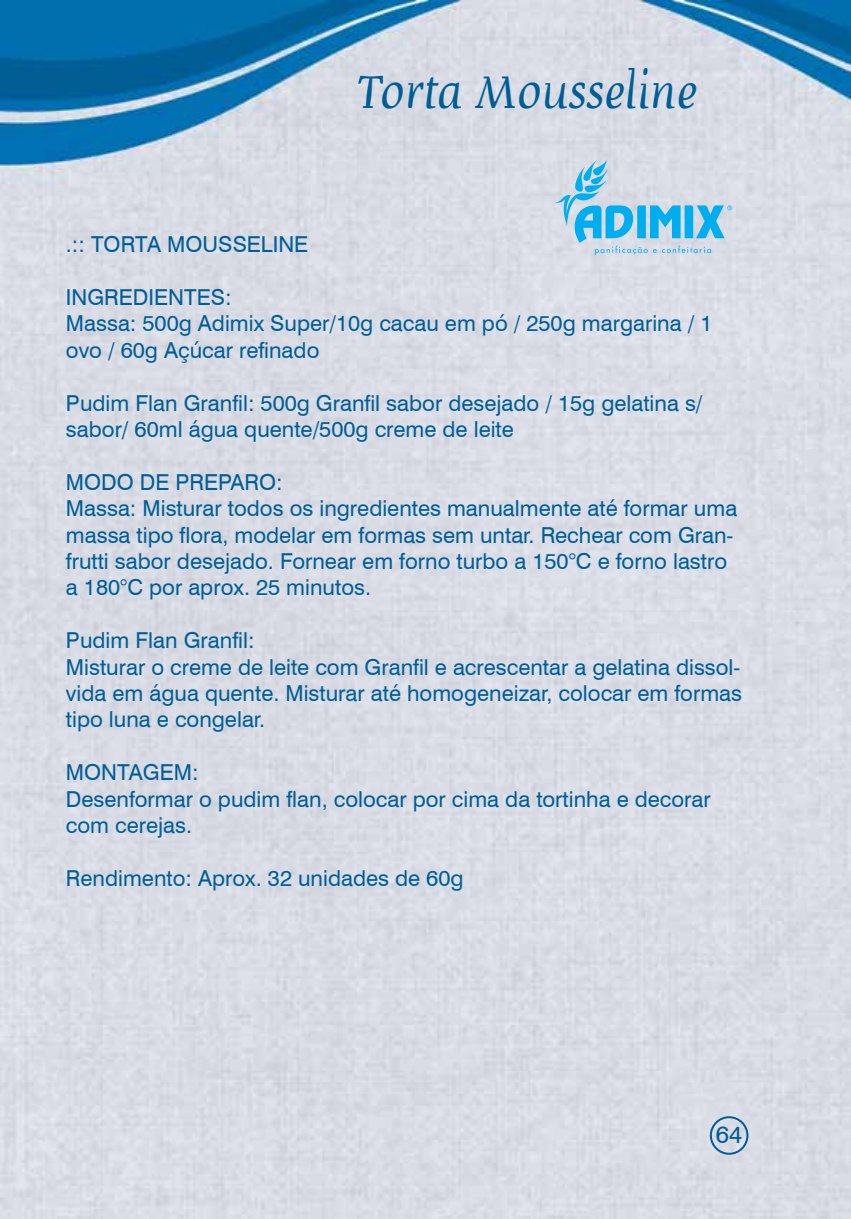
<style>
.page{position:relative;width:851px;height:1219px;background:#fff}
.page>*{position:absolute;margin:0;border:0;box-sizing:border-box;transform-origin:0 0}
.t1{font:42px "Devroye";color:#005e96}
.t2{font:24px "Swiss 721 BT";color:#005e96}
.t3{font:22px/26.4px "Swiss 721 BT";color:#005e96}
</style>
<div class="page">
<img style="left:0;top:0;width:850px;height:1219px">
<div style="left:709px;top:1116px;width:39px;height:39px;border:2px solid #005e96;border-radius:50%"></div>
<svg style="left:554px;top:158px;width:178px;height:97px;background:#a6d1e7"></svg>
<h1 class="t1" style="left:355px;top:61px;width:342px">Torta Mousseline</h1>
<p class="t3" style="left:66px;top:231px;width:244px">.:: TORTA MOUSSELINE</p>
<p class="t3" style="left:66px;top:284px;width:21px">Ingredientes</p>
<p class="t3" style="left:66px;top:284px;width:648px;text-indent:159px">:<br>Massa: 500g Adimix Super/10g cacau em pó / 250g margarina / 1 ovo / 60g Açúcar refinado</p>
<p class="t3" style="left:66px;top:389px;width:638px">Pudim Flan Granfil: 500g Granfil sabor desejado / 15g gelatina s/ sabor/ 60ml água quente/500g creme de leite</p>
<p class="t3" style="left:66px;top:469px;width:672px">MODO DE PREPARO:<br>Massa: Misturar todos os ingredientes manualmente até formar uma massa tipo flora, modelar em formas sem untar. Rechear com Gran&shy;frutti sabor desejado. Fornear em forno turbo a 150°C e forno lastro a 180°C por aprox. 25 minutos.</p>
<p class="t3" style="left:66px;top:627px;width:677px">Pudim Flan Granfil:<br>Misturar o creme de leite com Granfil e acrescentar a gelatina dissol&shy;vida em água quente. Misturar até homogeneizar, colocar em formas tipo luna e congelar.</p>
<p class="t3" style="left:66px;top:759px;width:646px">MONTAGEM:<br>Desenformar o pudim flan, colocar por cima da tortinha e decorar com cerejas.</p>
<p class="t3" style="left:66px;top:865px;width:399px">Rendimento: Aprox. 32 unidades de 60g</p>
<p class="t2" style="left:715px;top:1120px;width:28px">64</p>
</div>
